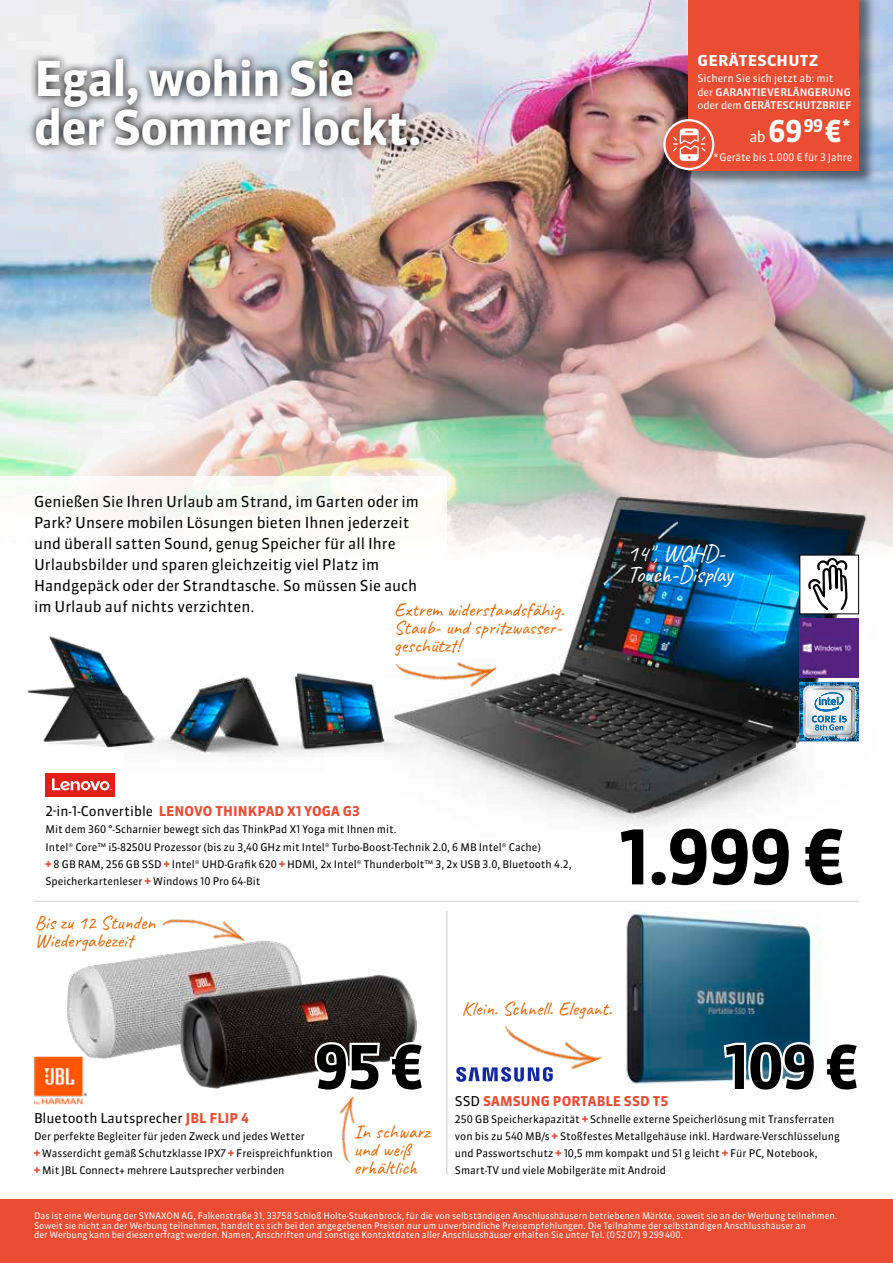
<style>
.page{position:relative;width:893px;height:1263px;background:#fff}
.page>*{position:absolute;margin:0;border:0;box-sizing:border-box;transform-origin:0 0}
.t1{font:700 75px "Sanuk OT";color:#000}
.t2{font:700 60px "Sanuk OT";color:#000}
.t3{font:700 48px/48px "Sanuk OT";letter-spacing:-.02em;color:#fff}
.t4{font:700 30px "Sanuk OT";color:#fff}
.t5{font:24px/21.6px "Caveat";letter-spacing:-.02em;color:#fff}
.t6{font:19.5px/18px "Caveat";color:#ec6500}
.t7{font:15px/21px "Sanuk OT";color:#000}
.t8{font:700 15px "Sanuk OT";letter-spacing:.02em;color:#fff;scale:1.04 1}
.t9{font:700 13.5px "Sanuk OT";letter-spacing:.01em;color:#ea4d32}
.t10{font:13.5px "Sanuk OT";color:#000}
.t11{font:10.5px/17px "Sanuk OT";color:#000}
.t12{font:500 10.5px/13.8px "Sanuk OT";letter-spacing:.01em;color:#fff}
.t13{font:10.5px "Sanuk OT";letter-spacing:-.01em;color:#fff}
.t14{font:9px/9.8px "Sanuk OT";color:#fff}
.s1{font-weight:400}
.s2{font-weight:400;font-size:15px}
.s3{font-weight:400;color:#000}
.s4{font-weight:700;color:#ea4d32}
</style>
<div class="page">
<img style="left:1px;top:0;width:892px;height:548px">
<div style="left:0;top:476px;width:446px;height:90px;background:#fff"></div>
<hr style="left:34px;top:901px;width:825px;height:1px;background:#d1d1d1">
<hr style="left:446px;top:911px;width:1px;height:263px;background:#c1c1c2">
<div style="left:0;top:1199px;width:893px;height:64px;background:#ea4d32"></div>
<img style="left:67px;top:940px;width:233px;height:119px">
<img style="left:178px;top:972px;width:239px;height:117px">
<img style="left:393px;top:486px;width:483px;height:340px">
<img style="left:27px;top:636px;width:97px;height:112px">
<img style="left:626px;top:912px;width:194px;height:172px">
<div style="left:664px;top:0;width:212px;height:187px;background:#000;opacity:.5"></div>
<div style="left:689px;top:0;width:170px;height:170px;background:#ea4d32"></div>
<svg style="left:664px;top:120px;width:49px;height:49px"></svg>
<div style="left:663px;top:119px;width:51px;height:51px;border:2px solid #fff;border-radius:50%"></div>
<svg style="left:673px;top:128px;width:32px;height:33px"></svg>
<img style="left:27px;top:51px;width:401px;height:103px">
<svg style="left:721px;top:1040px;width:99px;height:44px"></svg>
<img style="left:603px;top:517px;width:75px;height:73px">
<img style="left:505px;top:1026px;width:96px;height:44px">
<img style="left:395px;top:616px;width:101px;height:100px">
<svg style="left:456px;top:1067px;width:97px;height:15px"></svg>
<img style="left:124px;top:677px;width:135px;height:80px">
<img style="left:259px;top:666px;width:162px;height:91px">
<svg style="left:616px;top:825px;width:32px;height:1px"></svg>
<div style="left:649px;top:870px;width:19px;height:17px;border:4px solid #fff;border-radius:50%"></div>
<svg style="left:666px;top:824px;width:127px;height:59px"></svg>
<svg style="left:801px;top:824px;width:47px;height:2px"></svg>
<img style="left:799px;top:618px;width:60px;height:60px">
<img style="left:799px;top:682px;width:60px;height:60px">
<div style="left:800px;top:555px;width:59px;height:59px;background:#fff"></div>
<svg style="left:809px;top:557px;width:39px;height:53px"></svg>
<div style="left:799px;top:555px;width:60px;height:59px;border:1px solid #000"></div>
<img style="left:162px;top:900px;width:82px;height:73px">
<div style="left:45px;top:773px;width:70px;height:23px;background:#e22018"></div>
<svg style="left:52px;top:778px;width:60px;height:12px"></svg>
<img style="left:35px;top:1056px;width:51px;height:48px">
<svg style="left:312px;top:1040px;width:105px;height:49px"></svg>
<img style="left:339px;top:1097px;width:16px;height:66px">
<h3 class="t3" style="left:34px;top:56px;width:389px">Egal, wohin Sie der Sommer lockt.</h3>
<h3 class="t8" style="left:697px;top:51px;width:117px">GERÄTESCHUTZ</h3>
<p class="t12" style="left:697px;top:71px;width:156px"><span class="s1">Sichern Sie sich jetzt ab: mit der</span> GARANTIEVERLÄNGERUNG <span class="s1">oder dem</span> GERÄTESCHUTZBRIEF</p>
<h3 class="t4" style="left:749px;top:113px;width:102px"><span class="s2">ab</span>69<sup>99</sup>€<sup>*</sup></h3>
<p class="t13" style="left:714px;top:151px;width:140px">*Geräte bis 1.000 € für 3 Jahre</p>
<p class="t7" style="left:34px;top:491px;width:387px">Genießen Sie Ihren Urlaub am Strand, im Garten oder im Park? Unsere mobilen Lösungen bieten Ihnen jederzeit und überall satten Sound, genug Speicher für all Ihre Urlaubsbilder und sparen gleichzeitig viel Platz im Handgepäck oder der Strandtasche. So müssen Sie auch im Urlaub auf nichts verzichten.</p>
<h3 class="t6" style="left:394px;top:600px;width:172px;text-align:justify">Extrem widerstandsfähig.<br>Staub- und spritzwasser&shy;geschützt!</h3>
<h3 class="t5" style="left:627px;top:542px;width:107px">14", WQHD-<br>Touch-Display</h3>
<p class="t9" style="left:45px;top:803px;width:316px"><span class="s3">2-in-1-Convertible</span> LENOVO THINKPAD X1 YOGA G3</p>
<p class="t11" style="left:45px;top:821px;width:353px">Mit dem 360 °-Scharnier bewegt sich das ThinkPad X1 Yoga mit Ihnen mit.</p>
<p class="t11" style="left:45px;top:838px;width:497px">Intel® Core™ i5-8250U Prozessor (bis zu 3,40 GHz mit Intel® Turbo-Boost-Technik 2.0, 6 MB Intel® Cache)</p>
<p class="t11" style="left:54px;top:855px;width:520px">8 GB RAM, 256 GB SSD Intel® UHD-Grafik 620 HDMI, 2x Intel® Thunderbolt™ 3, 2x USB 3.0, Bluetooth 4.2,</p>
<p class="t11" style="left:45px;top:872px;width:216px">Speicherkartenleser Windows 10 Pro 64-Bit</p>
<h3 class="t6" style="left:35px;top:913px;width:122px">Bis zu 12 Stunden<br>Wiedergabezeit</h3>
<h1 class="t1" style="left:618px;top:810px;width:229px">1.999 €</h1>
<h3 class="t6" style="left:462px;top:999px;width:151px">Klein. Schnell. Elegant.</h3>
<h2 class="t2" style="left:313px;top:1030px;width:112px">95 €</h2>
<h3 class="t6" style="left:354px;top:1122px;width:77px">In schwarz und weiß erhältlich</h3>
<p class="t10" style="left:34px;top:1109px;width:217px">Bluetooth Lautsprecher <span class="s4">JBL FLIP 4</span></p>
<p class="t11" style="left:42px;top:1127px;width:292px;text-indent:-8px">Der perfekte Begleiter für jeden Zweck und jedes Wetter<br>Wasserdicht gemäß Schutzklasse IPX7 Freispreichfunktion<br>Mit JBL Connect+ mehrere Lautsprecher verbinden</p>
<h2 class="t2" style="left:723px;top:1030px;width:137px">109 €</h2>
<p class="t9" style="left:455px;top:1092px;width:215px"><span class="s3">SSD</span> SAMSUNG PORTABLE SSD T5</p>
<p class="t11" style="left:455px;top:1110px;width:387px">250 GB Speicherkapazität Schnelle externe Speicherlösung mit Transferraten von bis zu 540 MB/s Stoßfestes Metallgehäuse inkl. Hardware-Verschlüsselung und Passwortschutz 10,5 mm kompakt und 51 g leicht Für PC, Notebook, Smart-TV und viele Mobilgeräte mit Android</p>
<p class="t14" style="left:34px;top:1211px;width:805px">Das ist eine Werbung der SYNAXON AG, Falkenstraße 31, 33758 Schloß Holte-Stukenbrock, für die von selbständigen Anschlusshäusern betriebenen Märkte, soweit sie an der Werbung teilnehmen.<br>Soweit sie nicht an der Werbung teilnehmen, handelt es sich bei den angegebenen Preisen nur um unverbindliche Preisempfehlungen. Die Teilnahme der selbständigen Anschlusshäuser an<br>der Werbung kann bei diesen erfragt werden. Namen, Anschriften und sonstige Kontaktdaten aller Anschlusshäuser erhalten Sie unter Tel. (05207) 9299400.</p>
</div>
